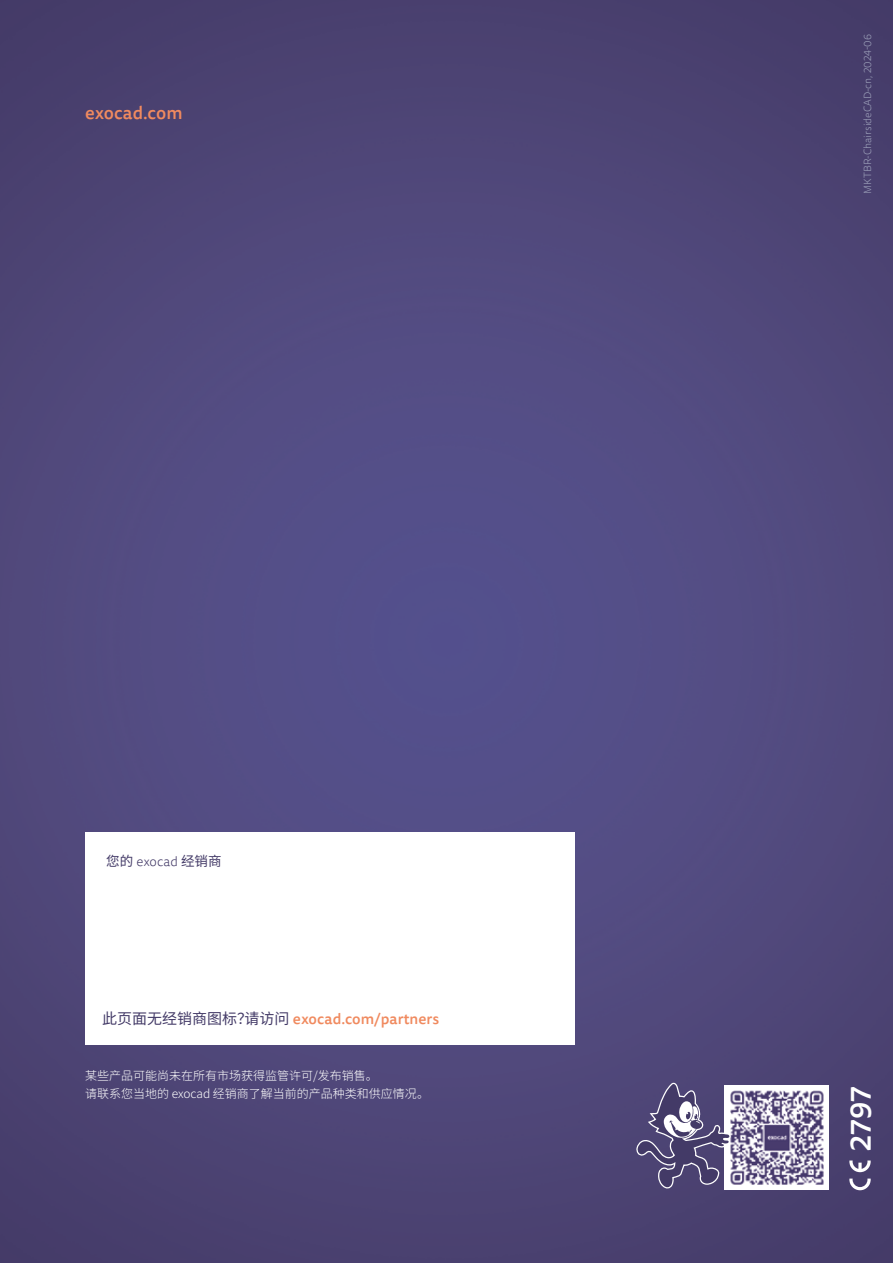
<style>
.page{position:relative;width:893px;height:1263px;background:#fff}
.page>*{position:absolute;margin:0;border:0;box-sizing:border-box;transform-origin:0 0}
.Copytext{font:500 29.1px "Tisa Sans Pro";color:#fff}
.Copytext-2{font:500 18px "Tisa Sans Pro";color:#f08a5f}
.Copytext-3{font:500 15px "Tisa Sans Pro";color:#f08a5f}
.Subheadline_14_18{font:300 13.5px "Tisa Sans Pro";color:#433a67}
.Copytext-4{font:300 12px/18px "Source Han Sans CN";color:#fff}
.Head_Features{font:300 10.5px "Tisa Sans Pro";color:#9ca0b9}
.s1{font-family:"Source Han Sans CN";font-weight:400}
.s2{font-family:"Source Han Sans CN";font-weight:400;color:#433a67}
</style>
<div class="page">
<img style="left:0;top:0;width:893px;height:1263px">
<div style="left:85px;top:832px;width:489px;height:212px;background:#fff"></div>
<div style="left:725px;top:1085px;width:104px;height:105px;background:#fff"></div>
<img style="left:731px;top:1090px;width:93px;height:95px">
<svg style="left:636px;top:1079px;width:95px;height:110px;background:#6c648b"></svg>
<svg style="left:849px;top:1178px;width:22px;height:12px"></svg>
<svg style="left:849px;top:1160px;width:22px;height:12px"></svg>
<p class="Copytext-2" style="left:85px;top:101px;width:99px">exocad.com</p>
<p class="Subheadline_14_18" style="left:106px;top:853px;width:117px"><span class="s1">您的</span> exocad <span class="s1">经销商</span></p>
<p class="Copytext-3" style="left:102px;top:1009px;width:339px"><span class="s2">此页面无经销商图标？请访问</span> exocad.com/partners</p>
<p class="Copytext-4" style="left:85px;top:1067px;width:346px">某些产品可能尚未在所有市场获得监管许可/发布销售。<br>请联系您当地的 exocad 经销商了解当前的产品种类和供应情况。</p>
<p class="Head_Features" style="left:861px;top:194px;width:161px;rotate:-90deg">MKTBR-ChairsideCAD-cn, 2024-06</p>
<p class="Copytext" style="left:840px;top:1150px;width:65px;rotate:-90deg">2797</p>
</div>
